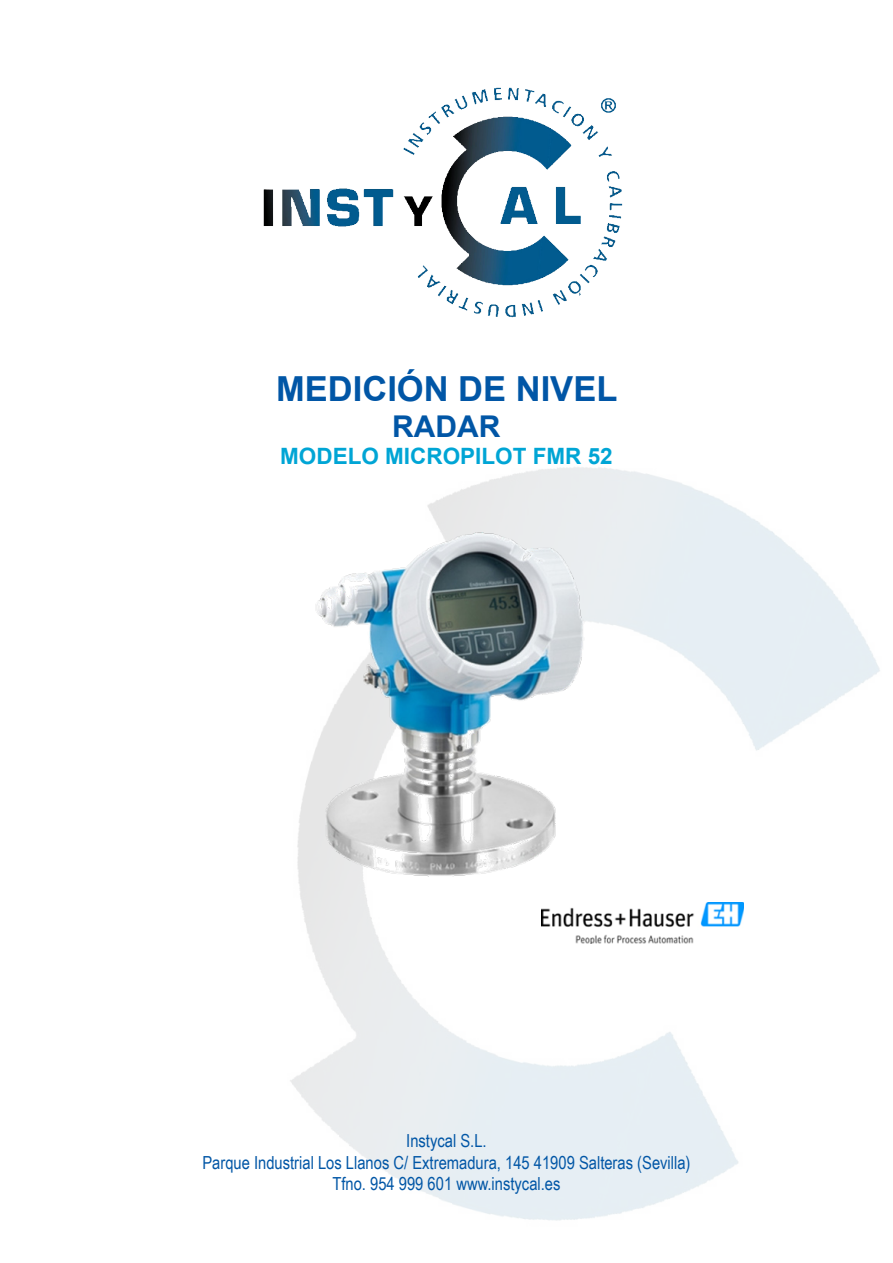
<style>
.page{position:relative;width:893px;height:1263px;background:#fff}
.page>*{position:absolute;margin:0;border:0;box-sizing:border-box;transform-origin:0 0}
.t1{font:700 34.5px "Arial";color:#0156a6}
.t2{font:700 30px "Arial";color:#0156a6}
.t3{font:700 22.5px "Arial";color:#00a5d5}
.t4{font:18px "Arial Narrow";color:#0156a6}
</style>
<div class="page">
<img style="left:290px;top:467px;width:590px;height:754px">
<img style="left:263px;top:87px;width:360px;height:231px">
<img style="left:542px;top:902px;width:201px;height:41px">
<img style="left:290px;top:522px;width:316px;height:364px">
<p class="t1" style="left:276px;top:365px;width:343px">MEDICIÓN DE NIVEL</p>
<p class="t2" style="left:392px;top:406px;width:110px">RADAR</p>
<p class="t3" style="left:280px;top:441px;width:334px">MODELO MICROPILOT FMR 52</p>
<p class="t4" style="left:406px;top:1127px;width:82px">Instycal S.L.</p>
<p class="t4" style="left:202px;top:1149px;width:490px">Parque Industrial Los Llanos C/ Extremadura, 145 41909 Salteras (Sevilla)</p>
<p class="t4" style="left:332px;top:1170px;width:230px">Tfno. 954 999 601 www.instycal.es</p>
</div>
